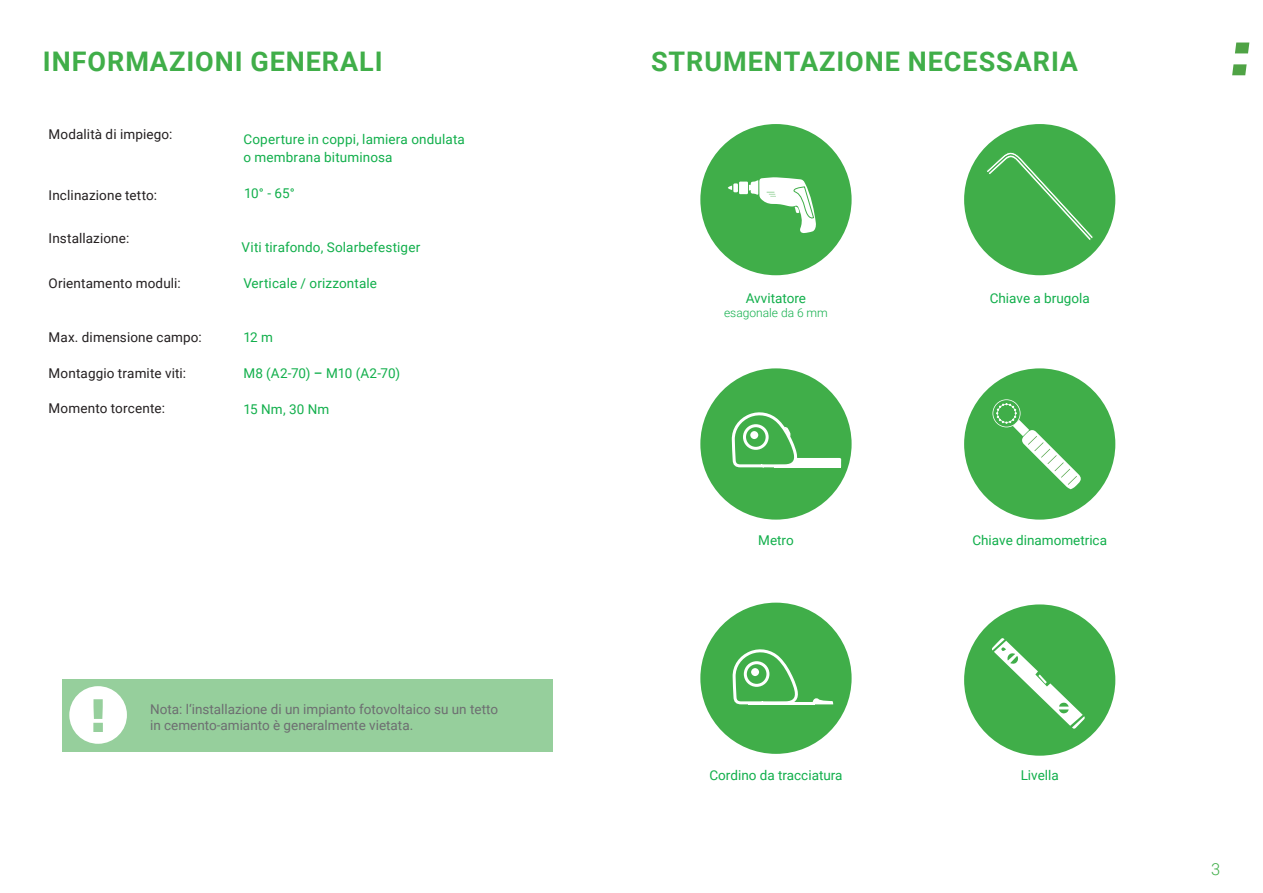
<style>
.page{position:relative;width:1263px;height:893px;background:#fff}
.page>*{position:absolute;margin:0;border:0;box-sizing:border-box;transform-origin:0 0}
.t1{font:700 27px "Roboto";letter-spacing:.035em;color:#40ae49}
.t2{font:300 16.5px "Roboto";color:#40ae49}
.t3{font:13.5px/18px "Roboto";letter-spacing:.005em;color:#11af4b}
.t4{font:13.5px "Roboto";letter-spacing:.01em;color:#231f20}
.t5{font:13.5px/16.2px "Roboto";color:#6d6e71}
.t6{font:300 12px "Roboto";color:#11af4b}
.s1{font-weight:500}
</style>
<div class="page">
<svg style="left:1235px;top:43px;width:14px;height:10px"></svg>
<svg style="left:1232px;top:64px;width:14px;height:11px"></svg>
<div style="left:700px;top:124px;width:151px;height:151px;background:#40ae49;border-radius:50%"></div>
<svg style="left:728px;top:177px;width:88px;height:56px"></svg>
<div style="left:964px;top:124px;width:151px;height:151px;background:#40ae49;border-radius:50%"></div>
<svg style="left:987px;top:152px;width:106px;height:88px"></svg>
<div style="left:700px;top:368px;width:151px;height:152px;background:#40ae49;border-radius:50%"></div>
<svg style="left:731px;top:412px;width:110px;height:56px"></svg>
<div style="left:964px;top:368px;width:151px;height:152px;background:#40ae49;border-radius:50%"></div>
<svg style="left:992px;top:399px;width:89px;height:90px"></svg>
<div style="left:964px;top:604px;width:151px;height:152px;background:#40ae49;border-radius:50%"></div>
<svg style="left:992px;top:638px;width:93px;height:91px"></svg>
<svg style="left:1038px;top:674px;width:9px;height:10px"></svg>
<div style="left:700px;top:603px;width:151px;height:151px;background:#40ae49;border-radius:50%"></div>
<hr style="left:748px;top:702px;width:66px;height:2px;background:#fff">
<svg style="left:732px;top:649px;width:69px;height:56px"></svg>
<svg style="left:745px;top:663px;width:23px;height:22px"></svg>
<div style="left:744px;top:661px;width:25px;height:26px;border:3px solid #fff;border-radius:50%"></div>
<div style="left:751px;top:668px;width:8px;height:8px;background:#fff;border-radius:50%"></div>
<svg style="left:812px;top:698px;width:21px;height:6px"></svg>
<div style="left:62px;top:679px;width:491px;height:72px;background:#96cf9c"></div>
<svg style="left:69px;top:686px;width:58px;height:58px"></svg>
<h1 class="t1" style="left:43px;top:50px;width:341px">INFORMAZIONI GENERALI</h1>
<h1 class="t1" style="left:651px;top:50px;width:428px">STRUMENTAZIONE NECESSARIA</h1>
<p class="t4" style="left:49px;top:128px;width:125px">Modalità di impiego:</p>
<p class="t3" style="left:243px;top:131px;width:223px">Coperture in coppi, lamiera ondulata o membrana bituminosa</p>
<p class="t4" style="left:49px;top:186px;width:110px">Inclinazione tetto:</p>
<p class="t3" style="left:244px;top:185px;width:52px">10° - 65°</p>
<p class="t4" style="left:49px;top:228px;width:82px">Installazione:</p>
<p class="t3" style="left:242px;top:238px;width:180px">Viti tirafondo, Solarbefestiger</p>
<p class="t4" style="left:49px;top:274px;width:134px">Orientamento moduli:</p>
<p class="t3" style="left:243px;top:274px;width:135px">Verticale / orizzontale</p>
<p class="t4" style="left:49px;top:328px;width:155px">Max. dimensione campo:</p>
<p class="t3" style="left:243px;top:329px;width:31px">12 m</p>
<p class="t4" style="left:49px;top:367px;width:139px">Montaggio tramite viti:</p>
<p class="t3" style="left:243px;top:365px;width:158px">M8 (A2-70) <span class="s1">–</span> M10 (A2-70)</p>
<p class="t4" style="left:49px;top:402px;width:118px">Momento torcente:</p>
<p class="t3" style="left:243px;top:401px;width:88px">15 Nm, 30 Nm</p>
<p class="t5" style="left:150px;top:700px;width:349px">Nota: l‘installazione di un impianto fotovoltaico su un tetto in cemento-amianto è generalmente vietata.</p>
<p class="t3" style="left:746px;top:290px;width:62px">Avvitatore</p>
<p class="t6" style="left:724px;top:308px;width:105px">esagonale da 6 mm</p>
<p class="t3" style="left:990px;top:290px;width:101px">Chiave a brugola</p>
<p class="t3" style="left:758px;top:532px;width:37px">Metro</p>
<p class="t3" style="left:972px;top:532px;width:136px">Chiave dinamometrica</p>
<p class="t3" style="left:709px;top:767px;width:135px">Cordino da tracciatura</p>
<p class="t3" style="left:1021px;top:767px;width:40px">Livella</p>
<p class="t2" style="left:1211px;top:862px;width:11px">3</p>
</div>
